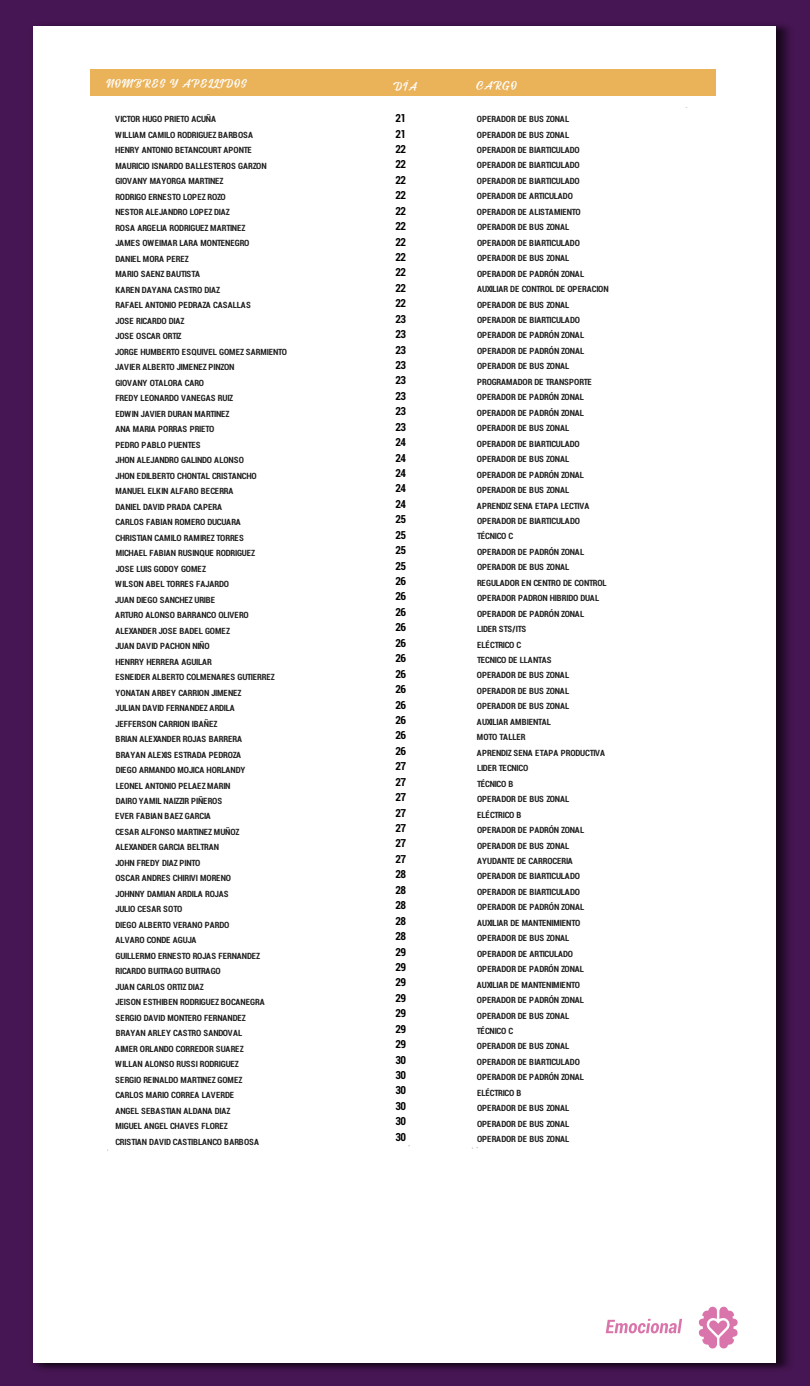
<style>
.page{position:relative;width:810px;height:1386px;background:#fff}
.page>*{position:absolute;margin:0;border:0;box-sizing:border-box;transform-origin:0 0}
.t1{font:14.02px "Cream Cake";letter-spacing:.06em;color:#fff}
.t2{font:700 condensed 11.55px/15.5px "Roboto";letter-spacing:-.055em;color:#000;text-align:justify}
.t3{font:700 condensed 9px/15.5px "Roboto";letter-spacing:-.015em;color:#1f1f1f}
</style>
<div class="page">
<div style="left:0;top:0;width:810px;height:1385px;background:#461553"></div>
<img style="left:33px;top:25px;width:756px;height:1344px">
<div style="left:34px;top:26px;width:742px;height:1336px;background:#fff"></div>
<svg style="left:606px;top:1318px;width:76px;height:15px"></svg>
<svg style="left:699px;top:1306px;width:39px;height:43px"></svg>
<div style="left:90px;top:69px;width:625px;height:27px;background:#eab259"></div>
<h1 class="t1" style="left:107px;top:76px;width:142px">NOMBRES Y APELLIDOS</h1>
<h1 class="t1" style="left:393px;top:79px;width:25px">DÍA</h1>
<h1 class="t1" style="left:476px;top:79px;width:42px">CARGO</h1>
<p class="t3" style="left:115px;top:111px;width:173px">VICTOR HUGO PRIETO ACUÑA<br>WILLIAM CAMILO RODRIGUEZ BARBOSA<br>HENRY ANTONIO BETANCOURT APONTE<br>MAURICIO ISNARDO BALLESTEROS GARZON<br>GIOVANY MAYORGA MARTINEZ<br>RODRIGO ERNESTO LOPEZ ROZO<br>NESTOR ALEJANDRO LOPEZ DIAZ<br>ROSA ARGELIA RODRIGUEZ MARTINEZ<br>JAMES OWEIMAR LARA MONTENEGRO<br>DANIEL MORA PEREZ<br>MARIO SAENZ BAUTISTA<br>KAREN DAYANA CASTRO DIAZ<br>RAFAEL ANTONIO PEDRAZA CASALLAS<br>JOSE RICARDO DIAZ<br>JOSE OSCAR ORTIZ<br>JORGE HUMBERTO ESQUIVEL GOMEZ SARMIENTO<br>JAVIER ALBERTO JIMENEZ PINZON<br>GIOVANY OTALORA CARO<br>FREDY LEONARDO VANEGAS RUIZ<br>EDWIN JAVIER DURAN MARTINEZ<br>ANA MARIA PORRAS PRIETO<br>PEDRO PABLO PUENTES<br>JHON ALEJANDRO GALINDO ALONSO<br>JHON EDILBERTO CHONTAL CRISTANCHO<br>MANUEL ELKIN ALFARO BECERRA<br>DANIEL DAVID PRADA CAPERA<br>CARLOS FABIAN ROMERO DUCUARA<br>CHRISTIAN CAMILO RAMIREZ TORRES<br>MICHAEL FABIAN RUSINQUE RODRIGUEZ<br>JOSE LUIS GODOY GOMEZ<br>WILSON ABEL TORRES FAJARDO<br>JUAN DIEGO SANCHEZ URIBE<br>ARTURO ALONSO BARRANCO OLIVERO<br>ALEXANDER JOSE BADEL GOMEZ<br>JUAN DAVID PACHON NIÑO<br>HENRRY HERRERA AGUILAR<br>ESNEIDER ALBERTO COLMENARES GUTIERREZ<br>YONATAN ARBEY CARRION JIMENEZ<br>JULIAN DAVID FERNANDEZ ARDILA<br>JEFFERSON CARRION IBAÑEZ<br>BRIAN ALEXANDER ROJAS BARRERA<br>BRAYAN ALEXIS ESTRADA PEDROZA<br>DIEGO ARMANDO MOJICA HORLANDY<br>LEONEL ANTONIO PELAEZ MARIN<br>DAIRO YAMIL NAIZZIR PIÑEROS<br>EVER FABIAN BAEZ GARCIA<br>CESAR ALFONSO MARTINEZ MUÑOZ<br>ALEXANDER GARCIA BELTRAN<br>JOHN FREDY DIAZ PINTO<br>OSCAR ANDRES CHIRIVI MORENO<br>JOHNNY DAMIAN ARDILA ROJAS<br>JULIO CESAR SOTO<br>DIEGO ALBERTO VERANO PARDO<br>ALVARO CONDE AGUJA<br>GUILLERMO ERNESTO ROJAS FERNANDEZ<br>RICARDO BUITRAGO BUITRAGO<br>JUAN CARLOS ORTIZ DIAZ<br>JEISON ESTHIBEN RODRIGUEZ BOCANEGRA<br>SERGIO DAVID MONTERO FERNANDEZ<br>BRAYAN ARLEY CASTRO SANDOVAL<br>AIMER ORLANDO CORREDOR SUAREZ<br>WILLAN ALONSO RUSSI RODRIGUEZ<br>SERGIO REINALDO MARTINEZ GOMEZ<br>CARLOS MARIO CORREA LAVERDE<br>ANGEL SEBASTIAN ALDANA DIAZ<br>MIGUEL ANGEL CHAVES FLOREZ<br>CRISTIAN DAVID CASTIBLANCO BARBOSA</p>
<p class="t2" style="left:396px;top:110px;width:12px">21<br>21<br>22<br>22<br>22<br>22<br>22<br>22<br>22<br>22<br>22<br>22<br>22<br>23<br>23<br>23<br>23<br>23<br>23<br>23<br>23<br>24<br>24<br>24<br>24<br>24<br>25<br>25<br>25<br>25<br>26<br>26<br>26<br>26<br>26<br>26<br>26<br>26<br>26<br>26<br>26<br>26<br>27<br>27<br>27<br>27<br>27<br>27<br>27<br>28<br>28<br>28<br>28<br>28<br>29<br>29<br>29<br>29<br>29<br>29<br>29<br>30<br>30<br>30<br>30<br>30<br>30</p>
<p class="t3" style="left:477px;top:111px;width:133px">OPERADOR DE BUS ZONAL<br>OPERADOR DE BUS ZONAL<br>OPERADOR DE BIARTICULADO<br>OPERADOR DE BIARTICULADO<br>OPERADOR DE BIARTICULADO<br>OPERADOR DE ARTICULADO<br>OPERADOR DE ALISTAMIENTO<br>OPERADOR DE BUS ZONAL<br>OPERADOR DE BIARTICULADO<br>OPERADOR DE BUS ZONAL<br>OPERADOR DE PADRÓN ZONAL<br>AUXILIAR DE CONTROL DE OPERACION<br>OPERADOR DE BUS ZONAL<br>OPERADOR DE BIARTICULADO<br>OPERADOR DE PADRÓN ZONAL<br>OPERADOR DE PADRÓN ZONAL<br>OPERADOR DE BUS ZONAL<br>PROGRAMADOR DE TRANSPORTE<br>OPERADOR DE PADRÓN ZONAL<br>OPERADOR DE PADRÓN ZONAL<br>OPERADOR DE BUS ZONAL<br>OPERADOR DE BIARTICULADO<br>OPERADOR DE BUS ZONAL<br>OPERADOR DE PADRÓN ZONAL<br>OPERADOR DE BUS ZONAL<br>APRENDIZ SENA ETAPA LECTIVA<br>OPERADOR DE BIARTICULADO<br>TÉCNICO C<br>OPERADOR DE PADRÓN ZONAL<br>OPERADOR DE BUS ZONAL<br>REGULADOR EN CENTRO DE CONTROL<br>OPERADOR PADRON HIBRIDO DUAL<br>OPERADOR DE PADRÓN ZONAL<br>LIDER STS/ITS<br>ELÉCTRICO C<br>TECNICO DE LLANTAS<br>OPERADOR DE BUS ZONAL<br>OPERADOR DE BUS ZONAL<br>OPERADOR DE BUS ZONAL<br>AUXILIAR AMBIENTAL<br>MOTO TALLER<br>APRENDIZ SENA ETAPA PRODUCTIVA<br>LIDER TECNICO<br>TÉCNICO B<br>OPERADOR DE BUS ZONAL<br>ELÉCTRICO B<br>OPERADOR DE PADRÓN ZONAL<br>OPERADOR DE BUS ZONAL<br>AYUDANTE DE CARROCERIA<br>OPERADOR DE BIARTICULADO<br>OPERADOR DE BIARTICULADO<br>OPERADOR DE PADRÓN ZONAL<br>AUXILIAR DE MANTENIMIENTO<br>OPERADOR DE BUS ZONAL<br>OPERADOR DE ARTICULADO<br>OPERADOR DE PADRÓN ZONAL<br>AUXILIAR DE MANTENIMIENTO<br>OPERADOR DE PADRÓN ZONAL<br>OPERADOR DE BUS ZONAL<br>TÉCNICO C<br>OPERADOR DE BUS ZONAL<br>OPERADOR DE BIARTICULADO<br>OPERADOR DE PADRÓN ZONAL<br>ELÉCTRICO B<br>OPERADOR DE BUS ZONAL<br>OPERADOR DE BUS ZONAL<br>OPERADOR DE BUS ZONAL</p>
</div>
